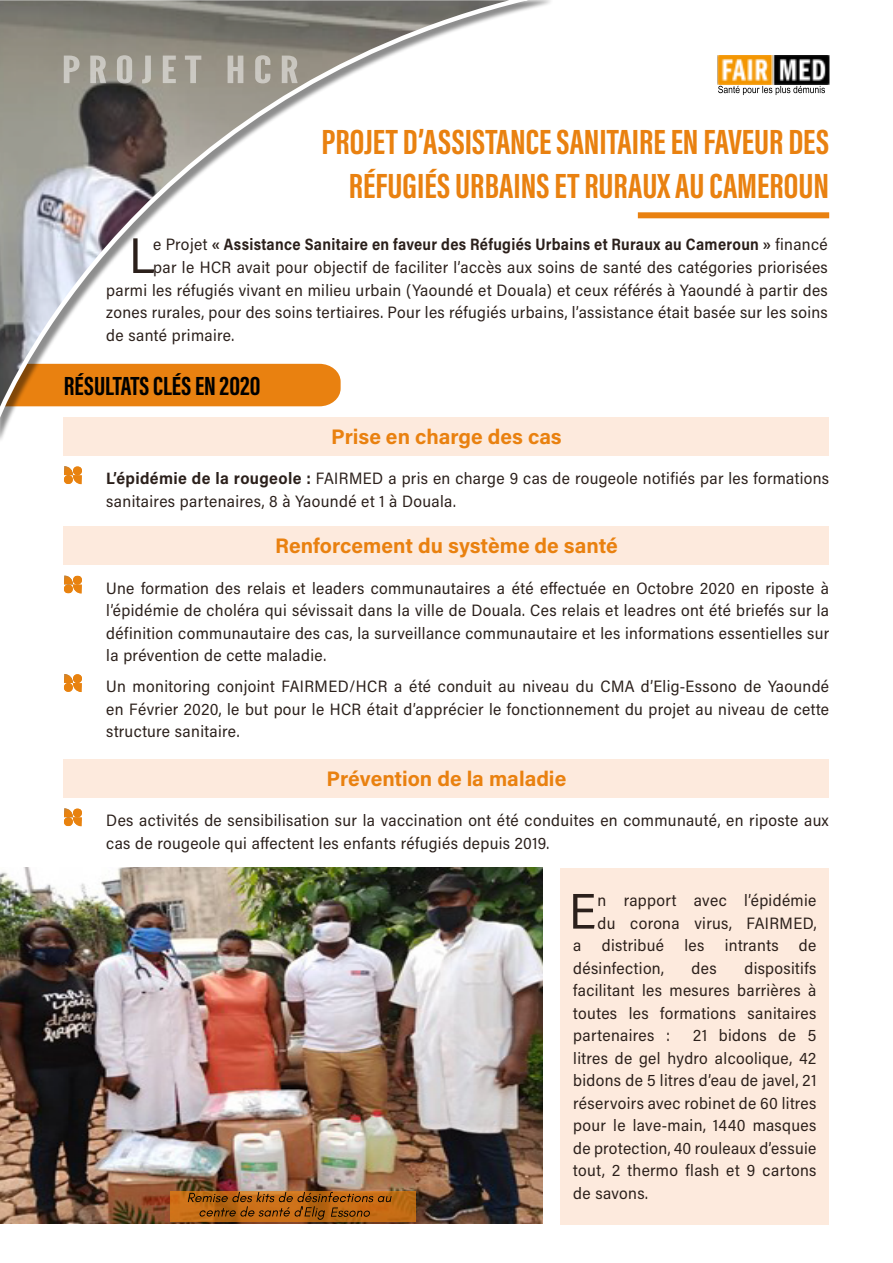
<style>
.page{position:relative;width:893px;height:1263px;background:#fff}
.page>*{position:absolute;margin:0;border:0;box-sizing:border-box;transform-origin:0 0}
.t1{font:50.25px "Acumin Variable Concept";color:#2b201b}
.t2{font:36px/43.2px "Acumin Variable Concept";letter-spacing:-.25em;color:#e98110;text-align:right;scale:1.05 1}
.t3{font:27px "Acumin Variable Concept";letter-spacing:-.245em;color:#000;scale:1.05 1}
.t4{font:21px "Acumin Variable Concept";letter-spacing:.055em;color:#e98110}
.t5{font:16.5px/22.5px "Acumin Variable Concept";letter-spacing:.015em;color:#2b201b;text-align:justify}
.t6{font:16.5px "Acumin Variable Concept";letter-spacing:.05em;color:#2b201b}
</style>
<div class="page">
<img style="left:718px;top:55px;width:111px;height:30px">
<svg style="left:718px;top:86px;width:107px;height:9px"></svg>
<img style="left:0;top:868px;width:542px;height:356px">
<svg style="left:170px;top:1191px;width:246px;height:30px;background:#c36d17"></svg>
<svg style="left:188px;top:1192px;width:204px;height:28px;background:#a65c12"></svg>
<svg style="left:0;top:0;width:533px;height:427px"></svg>
<svg style="left:64px;top:56px;width:16px;height:27px"></svg>
<svg style="left:90px;top:56px;width:16px;height:27px"></svg>
<svg style="left:117px;top:55px;width:15px;height:28px"></svg>
<svg style="left:142px;top:56px;width:9px;height:28px"></svg>
<svg style="left:163px;top:56px;width:13px;height:27px"></svg>
<svg style="left:185px;top:56px;width:16px;height:27px"></svg>
<svg style="left:228px;top:56px;width:15px;height:27px"></svg>
<svg style="left:255px;top:55px;width:15px;height:28px"></svg>
<svg style="left:282px;top:56px;width:16px;height:27px"></svg>
<div style="left:638px;top:212px;width:191px;height:6px;background:#e98110"></div>
<div style="left:64px;top:417px;width:765px;height:38px;background:#fdeadd"></div>
<div style="left:64px;top:526px;width:765px;height:39px;background:#fdeadd"></div>
<div style="left:64px;top:759px;width:765px;height:38px;background:#fdeadd"></div>
<svg style="left:64px;top:466px;width:18px;height:18px"></svg>
<svg style="left:64px;top:808px;width:18px;height:18px"></svg>
<svg style="left:64px;top:575px;width:18px;height:19px"></svg>
<svg style="left:64px;top:674px;width:18px;height:18px"></svg>
<div style="left:560px;top:868px;width:269px;height:357px;background:#fdeadd"></div>
<h2 class="t2" style="left:322px;top:119px;width:496px">PROJETD’ASSISTANCESANITAI REENFAVEURDES<br>RÉFUGI ÉSURBAI NSETRURAUXAUCAMEROUN</h2>
<h1 class="t1" style="left:129px;top:221px;width:29px">L</h1>
<p class="t6" style="left:153px;top:233px;width:676px">e Projet « Assistance Sanitaire en faveur des Réfugiés Urbains et Ruraux au Cameroun » financé</p>
<p class="t5" style="left:153px;top:255px;width:676px">par le HCR avait pour objectif de faciliter l’accès aux soins de santé des catégories priorisées</p>
<p class="t5" style="left:106px;top:278px;width:723px">parmi les réfugiés vivant en milieu urbain (Yaoundé et Douala) et ceux référés à Yaoundé à partir des</p>
<p class="t5" style="left:106px;top:300px;width:723px">zones rurales, pour des soins tertiaires. Pour les réfugiés urbains, l’assistance était basée sur les soins</p>
<p class="t5" style="left:106px;top:323px;width:130px">de santé primaire.</p>
<h3 class="t3" style="left:64px;top:367px;width:194px">RÉSULTATSCLÉSEN2020</h3>
<p class="t4" style="left:331px;top:422px;width:230px">Prise en charge des cas</p>
<p class="t5" style="left:106px;top:467px;width:724px">L’épidémie de la rougeole : FAIRMED a pris en charge 9 cas de rougeole notifiés par les formations sanitaires partenaires, 8 à Yaoundé et 1 à Douala.</p>
<p class="t4" style="left:275px;top:531px;width:343px">Renforcement du système de santé</p>
<p class="t5" style="left:106px;top:576px;width:724px">Une formation des relais et leaders communautaires a été effectuée en Octobre 2020 en riposte à l’épidémie de choléra qui sévissait dans la ville de Douala. Ces relais et leadres ont été briefés sur la définition communautaire des cas, la surveillance communautaire et les informations essentielles sur la prévention de cette maladie.</p>
<p class="t5" style="left:106px;top:675px;width:724px">Un monitoring conjoint FAIRMED/HCR a été conduit au niveau du CMA d’Elig-Essono de Yaoundé en Février 2020, le but pour le HCR était d’apprécier le fonctionnement du projet au niveau de cette structure sanitaire.</p>
<p class="t4" style="left:327px;top:764px;width:240px">Prévention de la maladie</p>
<p class="t5" style="left:106px;top:809px;width:724px">Des activités de sensibilisation sur la vaccination ont été conduites en communauté, en riposte aux cas de rougeole qui affectent les enfants réfugiés depuis 2019.</p>
<h1 class="t1" style="left:569px;top:876px;width:31px">E</h1>
<p class="t5" style="left:598px;top:888px;width:220px">n rapport avec l’épidémie</p>
<p class="t5" style="left:598px;top:911px;width:220px">du corona virus, FAIRMED,</p>
<p class="t5" style="left:573px;top:933px;width:245px">a distribué les intrants de</p>
<p class="t5" style="left:573px;top:956px;width:92px">désinfection,</p>
<p class="t5" style="left:692px;top:956px;width:27px">des</p>
<p class="t5" style="left:573px;top:956px;width:245px;text-indent:171px">dispositifs facilitant les mesures barrières à toutes les formations sanitaires partenaires :</p>
<p class="t5" style="left:573px;top:1023px;width:245px;text-indent:120px">21 bidons de 5 litres de gel hydro alcoolique, 42 bidons de 5 litres d’eau de javel, 21 réservoirs avec robinet de 60 litres pour le lave-main, 1440 masques de protection, 40 rouleaux d’essuie tout, 2 thermo flash et 9 cartons de savons.</p>
</div>
